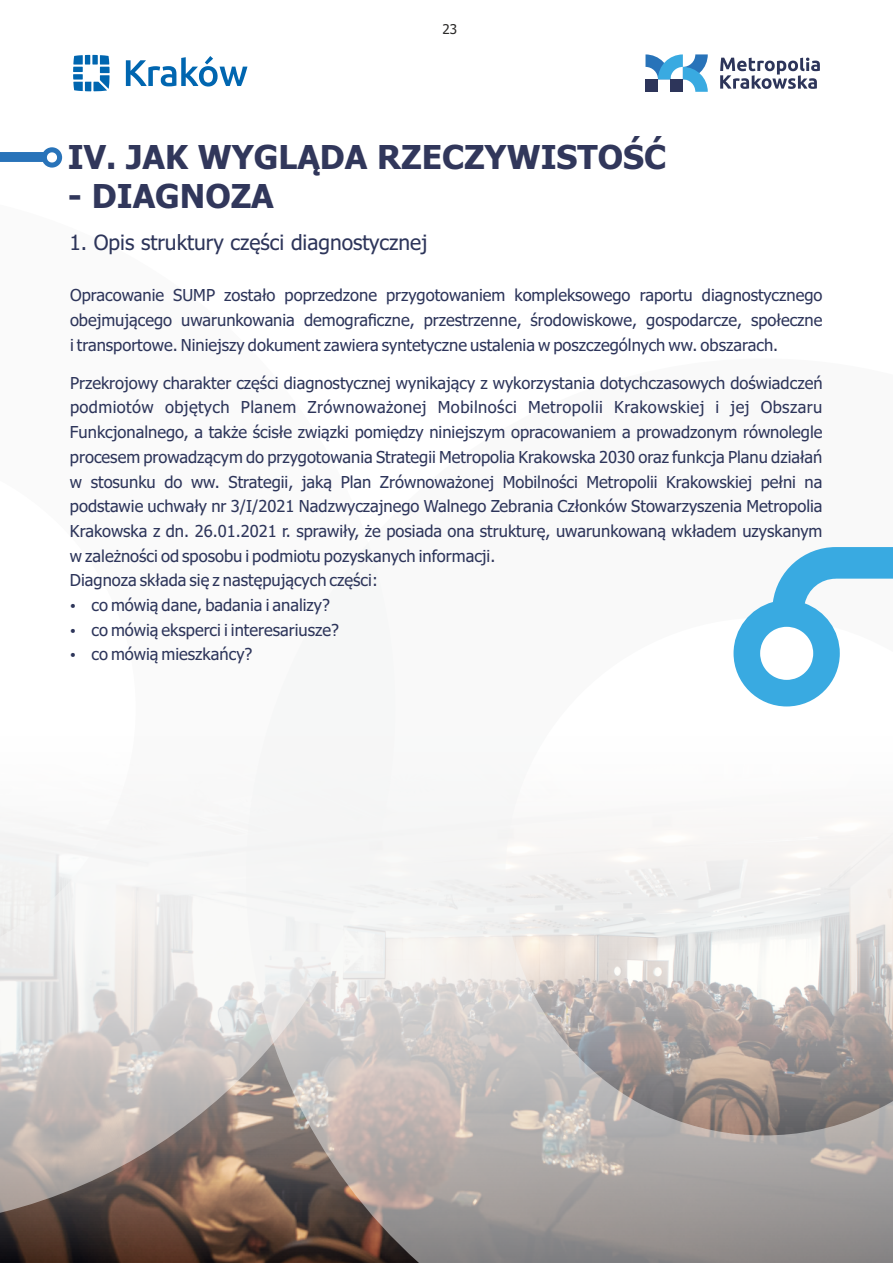
<style>
.page{position:relative;width:893px;height:1263px;background:#fff}
.page>*{position:absolute;margin:0;border:0;box-sizing:border-box;transform-origin:0 0}
.t1{font:700 33px "Tahoma";color:#31375b}
.t2{font:21px "Tahoma";color:#2d355a}
.t3{font:16.5px/24.8px "Tahoma";color:#2d355a;text-align:justify}
.t4{font:16.5px "Tahoma";letter-spacing:.025em;color:#2d355a}
.t5{font:13.5px "Tahoma";color:#2b2a29}
</style>
<div class="page">
<img style="left:0;top:1213px;width:246px;height:50px">
<svg style="left:0;top:825px;width:246px;height:388px"></svg>
<svg style="left:246px;top:706px;width:647px;height:557px"></svg>
<svg style="left:73px;top:55px;width:37px;height:36px"></svg>
<svg style="left:126px;top:56px;width:121px;height:31px"></svg>
<svg style="left:645px;top:54px;width:63px;height:38px"></svg>
<div style="left:645px;top:79px;width:13px;height:13px;background:#2d355a"></div>
<div style="left:670px;top:79px;width:13px;height:13px;background:#2d355a"></div>
<svg style="left:720px;top:58px;width:100px;height:31px"></svg>
<svg style="left:0;top:147px;width:62px;height:21px"></svg>
<svg style="left:733px;top:547px;width:160px;height:159px"></svg>
<p class="t5" style="left:443px;top:24px;width:16px">23</p>
<h1 class="t1" style="left:68px;top:143px;width:600px">IV. JAK WYGLĄDA RZECZYWISTOŚĆ</h1>
<h1 class="t1" style="left:68px;top:183px;width:208px">- DIAGNOZA</h1>
<p class="t2" style="left:69px;top:233px;width:359px">1. Opis struktury części diagnostycznej</p>
<p class="t3" style="left:70px;top:284px;width:754px">Opracowanie SUMP zostało poprzedzone przygotowaniem kompleksowego raportu diagnostycznego obejmującego uwarunkowania demograficzne, przestrzenne, środowiskowe, gospodarcze, społeczne i transportowe. Niniejszy dokument zawiera syntetyczne ustalenia w poszczególnych ww. obszarach.</p>
<p class="t3" style="left:70px;top:372px;width:754px">Przekrojowy charakter części diagnostycznej wynikający z wykorzystania dotychczasowych doświadczeń</p>
<p class="t4" style="left:70px;top:401px;width:754px">podmiotów objętych Planem Zrównoważonej Mobilności Metropolii Krakowskiej i jej Obszaru</p>
<p class="t3" style="left:70px;top:421px;width:754px">Funkcjonalnego, a także ścisłe związki pomiędzy niniejszym opracowaniem a prowadzonym równolegle</p>
<p class="t3" style="left:70px;top:446px;width:754px">procesem prowadzącym do przygotowania Strategii Metropolia Krakowska 2030 oraz funkcja Planu działań</p>
<p class="t3" style="left:70px;top:471px;width:754px">w stosunku do ww. Strategii, jaką Plan Zrównoważonej Mobilności Metropolii Krakowskiej pełni na</p>
<p class="t3" style="left:70px;top:495px;width:754px">podstawie uchwały nr 3/I/2021 Nadzwyczajnego Walnego Zebrania Członków Stowarzyszenia Metropolia</p>
<p class="t3" style="left:70px;top:520px;width:754px">Krakowska z dn. 26.01.2021 r. sprawiły, że posiada ona strukturę, uwarunkowaną wkładem uzyskanym</p>
<p class="t3" style="left:70px;top:545px;width:427px">w zależności od sposobu i podmiotu pozyskanych informacji.</p>
<p class="t3" style="left:70px;top:569px;width:309px">Diagnoza składa się z następujących części:</p>
<p class="t3" style="left:91px;top:594px;width:240px">co mówią dane, badania i analizy?</p>
<p class="t3" style="left:91px;top:619px;width:249px">co mówią eksperci i interesariusze?</p>
<p class="t3" style="left:91px;top:643px;width:163px">co mówią mieszkańcy?</p>
</div>
